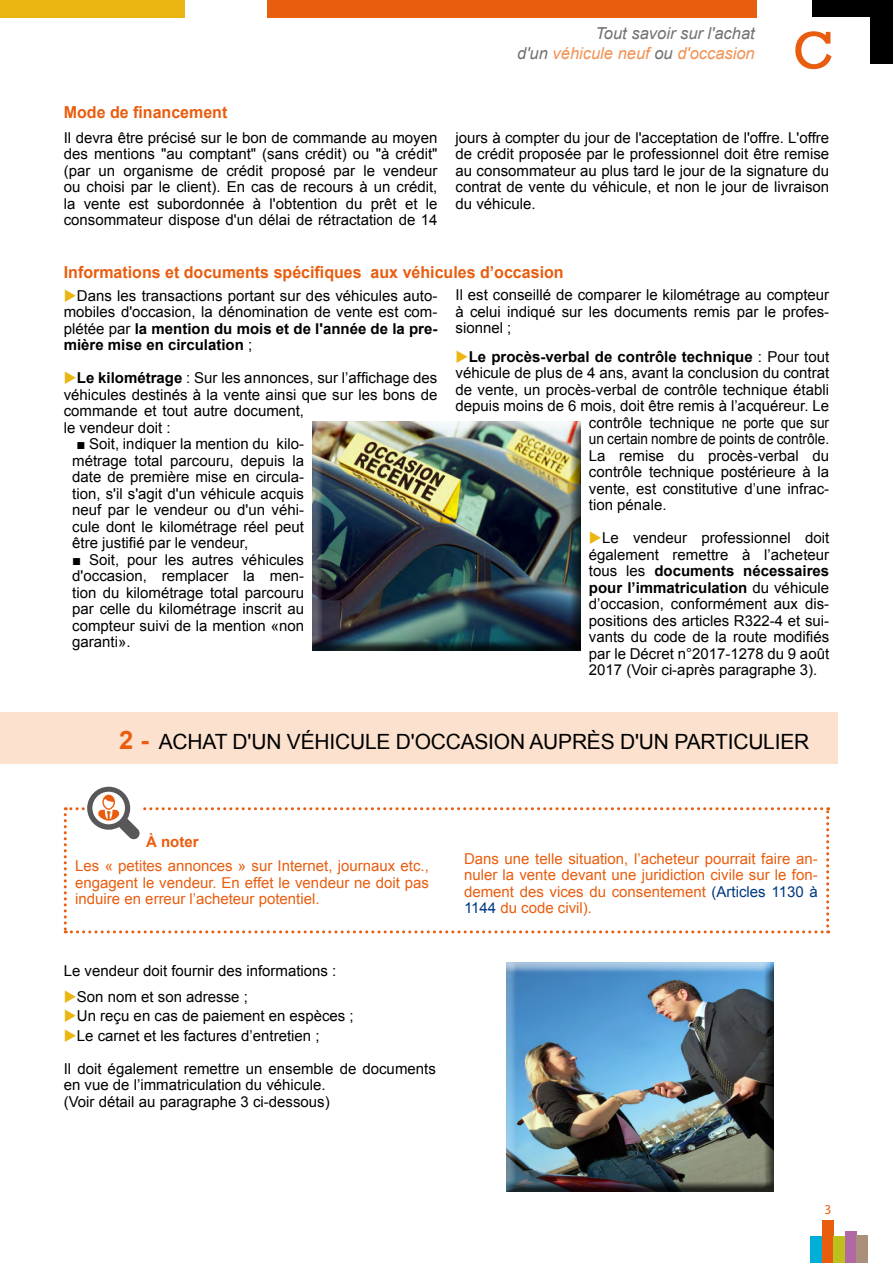
<style>
.page{position:relative;width:893px;height:1263px;background:#fff}
.page>*{position:absolute;margin:0;border:0;box-sizing:border-box;transform-origin:0 0}
.t1{font:54px "Rockwell";color:#e95d0f}
.t2{font:21px "Arial";letter-spacing:-.01em;color:#000}
.t3{font:700 16.5px "Arial";color:#e95d0f}
.t4{font:italic 16.5px/19.8px "Arial";color:#707172;text-align:right}
.t5{font:15px/16.5px "Arial";color:#000;text-align:justify}
.t6{font:15px/16.5px "Arial";color:#e95d0f;text-align:justify}
.t7{font:700 15px "Arial";color:#000}
.t8{font:15px "Arial";color:#000;scale:.91 1}
.t9{font:700 15px "Arial";color:#e95d0f}
.t10{font:13.5px "Myriad Pro";color:#e95d0f}
.s1{color:#f19253}
.s2{color:#ebb611}
.s3{font-weight:700}
.s4{font-weight:400}
.s5{font-weight:700;font-size:25.5px;color:#e95d0f}
.s6{color:#003882}
</style>
<div class="page">
<div style="left:268px;top:0;width:489px;height:17px;background:#e95d0f"></div>
<div style="left:0;top:0;width:185px;height:17px;background:#ebb611"></div>
<div style="left:845px;top:1231px;width:11px;height:32px;background:#b069a3"></div>
<div style="left:822px;top:1220px;width:11px;height:43px;background:#e95d0f"></div>
<div style="left:810px;top:1237px;width:12px;height:26px;background:#00afd7"></div>
<div style="left:856px;top:1235px;width:12px;height:28px;background:#aa8f7b"></div>
<div style="left:833px;top:1237px;width:12px;height:26px;background:#bcc11d"></div>
<div style="left:812px;top:0;width:81px;height:64px;background:#000"></div>
<div style="left:759px;top:17px;width:111px;height:64px;background:#fff"></div>
<div style="left:0;top:712px;width:838px;height:51px;background:#fce2ce"></div>
<svg style="left:64px;top:787px;width:765px;height:146px"></svg>
<div style="left:499px;top:961px;width:286px;height:233px;background:#000;opacity:.75"></div>
<div style="left:306px;top:420px;width:286px;height:232px;background:#000;opacity:.75"></div>
<p class="t4" style="left:517px;top:24px;width:239px">Tout savoir sur l'achat<br>d'un <span class="s1">véhicule neuf</span> ou <span class="s1">d'occasion</span></p>
<h1 class="t1" style="left:793px;top:19px;width:38px">C</h1>
<p class="t3" style="left:64px;top:102px;width:165px">Mode de financement</p>
<p class="t5" style="left:64px;top:129px;width:375px">Il devra être précisé sur le bon de commande au moyen des mentions "au comptant" (sans crédit) ou "à crédit" (par un organisme de crédit proposé par le vendeur ou choisi par le client). En cas de recours à un crédit, la vente est subordonnée à l'obtention du prêt et le consommateur dispose d'un délai de rétractation de 14</p>
<p class="t5" style="left:455px;top:129px;width:375px">jours à compter du jour de l'acceptation de l'offre. L'offre de crédit proposée par le professionnel doit être remise au consommateur au plus tard le jour de la signature du contrat de vente du véhicule, et non le jour de livraison du véhicule.</p>
<p class="t3" style="left:64px;top:261px;width:501px">Informations et documents spécifiques aux véhicules d’occasion</p>
<p class="t5" style="left:64px;top:287px;width:375px"><span class="s2">◆</span>Dans les transactions portant sur des véhicules auto&shy;mobiles d'occasion, la dénomination de vente est com&shy;plétée par <span class="s3">la mention du mois et de l'année de la pre&shy;mière mise en circulation</span> ;</p>
<p class="t5" style="left:64px;top:370px;width:375px;text-align:left"><span class="s2">◆</span><span class="s3">Le kilométrage</span> : Sur les annonces, sur l’affichage des véhicules destinés à la vente ainsi que sur les bons de commande et tout autre document,<br>le vendeur doit :</p>
<p class="t5" style="left:72px;top:436px;width:233px">■ Soit, indiquer la mention du kilo&shy;métrage total parcouru, depuis la date de première mise en circula&shy;tion, s'il s'agit d'un véhicule acquis neuf par le vendeur ou d'un véhi&shy;cule dont le kilométrage réel peut être justifié par le vendeur,</p>
<p class="t5" style="left:72px;top:551px;width:233px">■ Soit, pour les autres véhicules d'occasion, remplacer la men&shy;tion du kilométrage total parcouru par celle du kilométrage inscrit au compteur suivi de la mention «non garanti».</p>
<p class="t5" style="left:455px;top:287px;width:375px">Il est conseillé de comparer le kilométrage au compteur à celui indiqué sur les documents remis par le profes&shy;sionnel ;</p>
<p class="t7" style="left:455px;top:346px;width:375px"><span class="s2">◆</span>Le procès-verbal de contrôle technique <span class="s4">: Pour tout</span></p>
<p class="t5" style="left:455px;top:365px;width:375px">véhicule de plus de 4 ans, avant la conclusion du contrat</p>
<p class="t5" style="left:455px;top:381px;width:375px">de vente, un procès-verbal de contrôle technique établi</p>
<p class="t5" style="left:455px;top:398px;width:375px">depuis moins de 6 mois, doit être remis à l’acquéreur. Le</p>
<p class="t5" style="left:589px;top:414px;width:242px">contrôle technique ne porte que sur</p>
<p class="t8" style="left:589px;top:429px;width:265px">un certain nombre de points de contrôle.</p>
<p class="t5" style="left:589px;top:447px;width:242px">La remise du procès-verbal du</p>
<p class="t5" style="left:589px;top:464px;width:242px">contrôle technique postérieure à la</p>
<p class="t5" style="left:589px;top:480px;width:242px">vente, est constitutive d’une infrac-</p>
<p class="t5" style="left:589px;top:497px;width:79px">tion pénale.</p>
<p class="t5" style="left:589px;top:530px;width:242px"><span class="s2">◆</span>Le vendeur professionnel doit également remettre à l’acheteur tous les <span class="s3">documents nécessaires pour l’immatriculation</span> du véhicule d’occasion, conformément aux dis&shy;positions des articles R322-4 et sui&shy;vants du code de la route modifiés par le Décret n°2017-1278 du 9 août 2017 (Voir ci-après paragraphe 3).</p>
<h2 class="t2" style="left:119px;top:728px;width:692px"><span class="s5">2 -</span> achat d'u n véhicule d'occasion au près d'u n particuli er</h2>
<p class="t9" style="left:146px;top:832px;width:54px">à noter</p>
<p class="t6" style="left:75px;top:858px;width:355px">Les « petites annonces » sur Internet, journaux etc., engagent le vendeur. En effet le vendeur ne doit pas induire en erreur l’acheteur potentiel.</p>
<p class="t6" style="left:464px;top:850px;width:355px">Dans une telle situation, l’acheteur pourrait faire an&shy;nuler la vente devant une juridiction civile sur le fon&shy;dement des vices du consentement <span class="s6">(Articles 1130 à 1144</span> du code civil).</p>
<p class="t5" style="left:64px;top:963px;width:274px">Le vendeur doit fournir des informations :</p>
<p class="t5" style="left:64px;top:988px;width:186px"><span class="s2">◆</span>Son nom et son adresse ;</p>
<p class="t5" style="left:64px;top:1008px;width:291px"><span class="s2">◆</span>Un reçu en cas de paiement en espèces ;</p>
<p class="t5" style="left:64px;top:1027px;width:257px"><span class="s2">◆</span>Le carnet et les factures d’entretien ;</p>
<p class="t5" style="left:64px;top:1060px;width:374px;text-align:left">Il doit également remettre un ensemble de documents en vue de l’immatriculation du véhicule.<br>(Voir détail au paragraphe 3 ci-dessous)</p>
<p class="t10" style="left:824px;top:1201px;width:8px">3</p>
</div>
